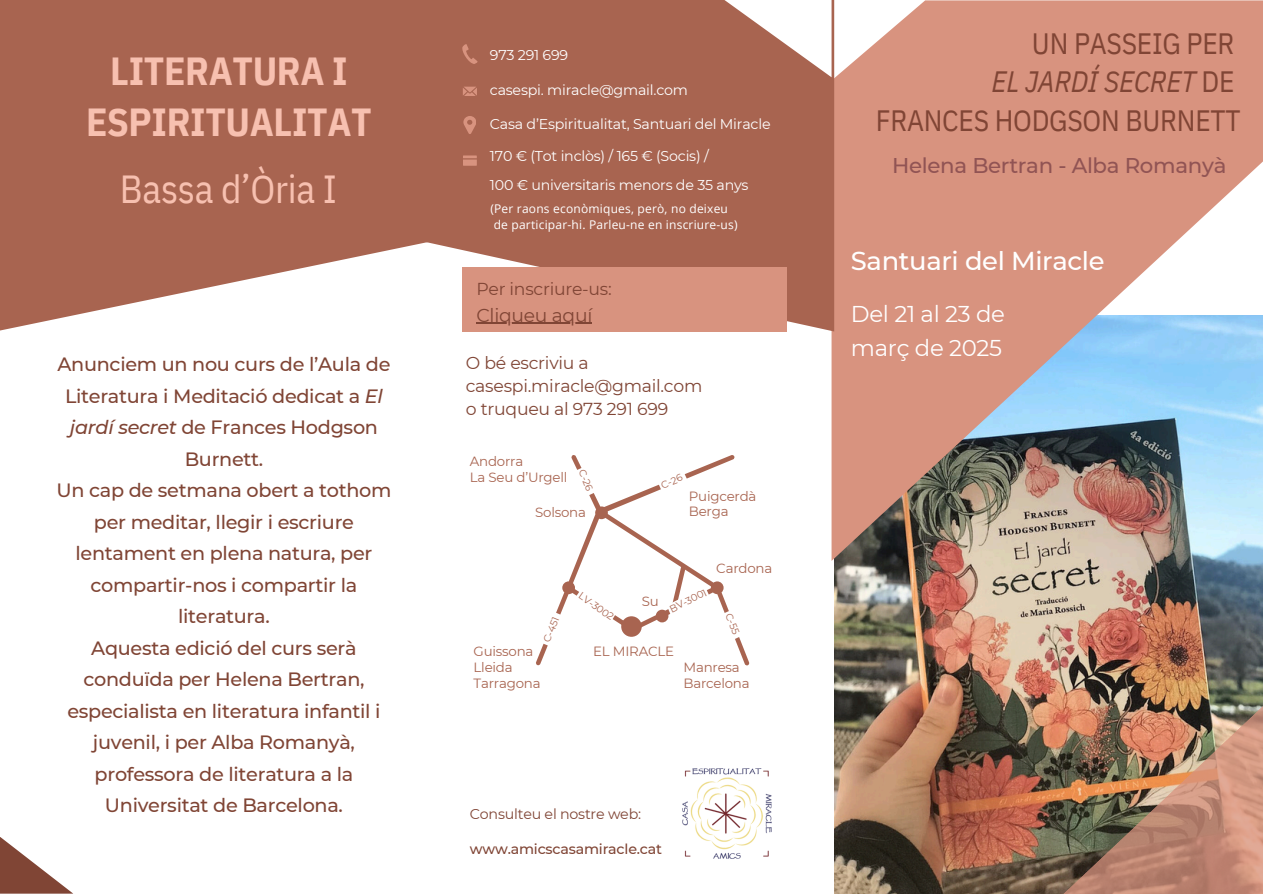
<style>
.page{position:relative;width:1263px;height:894px;background:#fff}
.page>*{position:absolute;margin:0;border:0;box-sizing:border-box;transform-origin:0 0}
.t1{font:700 39.15px/50.7px "IBM Plex Sans Cond";letter-spacing:-.01em;color:#f7c0b0;text-align:center}
.t2{font:39.15px "IBM Plex Sans Cond";letter-spacing:-.01em;color:#f7c0b0}
.t3{font:29.4px/38.7px "IBM Plex Sans Cond";letter-spacing:-.01em;color:#804535;text-align:right}
.t4{font:500 25.8px "Montserrat";letter-spacing:-.015em;color:#fff}
.t5{font:22.8px "Montserrat";letter-spacing:-.015em;color:#fff}
.t6{font:500 21.3px "Montserrat";letter-spacing:-.015em;color:#915454}
.t7{font:500 19.2px/31.5px "Montserrat";letter-spacing:-.015em;color:#804535;text-align:center}
.t8{font:18.75px "Montserrat";letter-spacing:-.015em;color:#804535}
.t9{font:17.25px "Montserrat";letter-spacing:-.015em;color:#804535}
.t10{font:14.25px "Montserrat";letter-spacing:-.015em;color:#fff}
.t11{font:500 14.25px "Montserrat";letter-spacing:-.015em;color:#804535}
.t12{font:14.25px "Montserrat";letter-spacing:-.015em;color:#804535}
.t13{font:13.35px/15.8px "Montserrat";letter-spacing:-.015em;color:#a86450}
.t14{font:12px "Open Sans";letter-spacing:.015em;color:#fff}
.t15{font:10.05px "Montserrat";color:#a86450}
.s1{font-style:italic}
</style>
<div class="page">
<svg style="left:0;top:837px;width:73px;height:56px"></svg>
<img style="left:834px;top:560px;width:429px;height:332px">
<svg style="left:831px;top:0;width:432px;height:560px;background:#c49f96"></svg>
<div style="left:467px;top:0;width:367px;height:331px;background:#a86450"></div>
<svg style="left:467px;top:44px;width:10px;height:20px"></svg>
<svg style="left:467px;top:87px;width:10px;height:9px"></svg>
<svg style="left:467px;top:155px;width:10px;height:11px"></svg>
<svg style="left:467px;top:116px;width:9px;height:18px"></svg>
<div style="left:463px;top:266px;width:324px;height:65px;background:#d8937f"></div>
<svg style="left:724px;top:0;width:107px;height:77px"></svg>
<img style="left:682px;top:768px;width:90px;height:91px">
<svg style="left:536px;top:455px;width:213px;height:210px"></svg>
<img style="left:983px;top:675px;width:280px;height:218px">
<hr style="left:476px;top:322px;width:116px;height:2px;background:#804535">
<svg style="left:0;top:0;width:467px;height:332px;background:#b47a69"></svg>
<p class="t1" style="left:86px;top:45px;width:287px">LITERATURA I<br>ESPIRITUALITAT</p>
<p class="t2" style="left:120px;top:163px;width:219px">Bassa d’Òria I</p>
<p class="t7" style="left:58px;top:348px;width:334px">Anunciem un nou curs de l’Aula de<br>Literatura i Meditació dedicat a <span class="s1">El jardí secret</span> de Frances Hodgson<br>Burnett.</p>
<p class="t7" style="left:57px;top:474px;width:336px">Un cap de setmana obert a tothom per meditar, llegir i escriure lentament en plena natura, per compartir-nos i compartir la literatura.</p>
<p class="t7" style="left:67px;top:632px;width:315px">Aquesta edició del curs serà conduïda per Helena Bertran, especialista en literatura infantil i juvenil, i per Alba Romanyà, professora de literatura a la<br>Universitat de Barcelona.</p>
<p class="t10" style="left:490px;top:46px;width:80px">973 291 699</p>
<p class="t10" style="left:490px;top:81px;width:200px">casespi. miracle@gmail.com</p>
<p class="t10" style="left:490px;top:116px;width:282px">Casa d’Espiritualitat, Santuari del Miracle</p>
<p class="t10" style="left:490px;top:147px;width:220px">170 € (Tot inclòs) / 165 € (Socis) /</p>
<p class="t10" style="left:490px;top:176px;width:260px">100 € universitaris menors de 35 anys</p>
<p class="t14" style="left:490px;top:200px;width:239px">(Per raons econòmiques, però, no deixeu</p>
<p class="t14" style="left:494px;top:216px;width:245px">de participar-hi. Parleu-ne en inscriure-us)</p>
<p class="t9" style="left:476px;top:278px;width:137px">Per inscriure-us:</p>
<p class="t8" style="left:476px;top:303px;width:118px">Cliqueu aquí</p>
<p class="t9" style="left:466px;top:352px;width:124px">O bé escriviu a</p>
<p class="t9" style="left:466px;top:375px;width:238px">casespi.miracle@gmail.com</p>
<p class="t9" style="left:466px;top:398px;width:204px">o truqueu al 973 291 699</p>
<p class="t13" style="left:470px;top:453px;width:55px">Andorra</p>
<p class="t13" style="left:470px;top:469px;width:99px">La Seu d’Urgell</p>
<p class="t13" style="left:535px;top:504px;width:52px">Solsona</p>
<p class="t15" style="left:587px;top:467px;width:24px;rotate:68deg">C-26</p>
<h3 class="t15" style="left:659px;top:479px;width:24px;rotate:-22deg">C-26</h3>
<h2 class="t13" style="left:689px;top:487px;width:69px">Puigcerdà<br>Berga</h2>
<p class="t13" style="left:716px;top:560px;width:58px">Cardona</p>
<p class="t15" style="left:541px;top:639px;width:28px;rotate:-68deg">C-451</p>
<p class="t13" style="left:474px;top:643px;width:69px">Guissona<br>Lleida<br>Tarragona</p>
<h6 class="t15" style="left:583px;top:589px;width:42px;rotate:35deg">LV-3002</h6>
<h6 class="t15" style="left:668px;top:603px;width:42px;rotate:-26deg">BV-3001</h6>
<p class="t13" style="left:642px;top:593px;width:19px">Su</p>
<p class="t13" style="left:593px;top:643px;width:83px">EL MIRACLE</p>
<h4 class="t15" style="left:734px;top:611px;width:23px;rotate:68deg">C-55</h4>
<h1 class="t13" style="left:683px;top:659px;width:68px">Manresa<br>Barcelona</h1>
<p class="t12" style="left:470px;top:805px;width:173px">Consulteu el nostre web:</p>
<p class="t11" style="left:470px;top:839px;width:194px">www.amicscasamiracle.cat</p>
<p class="t3" style="left:876px;top:23px;width:366px">UN PASSEIG PER<br><span class="s1">EL JARDÍ SECRET</span> DE<br>FRANCES HODGSON BURNETT</p>
<p class="t6" style="left:892px;top:152px;width:336px">Helena Bertran - Alba Romanyà</p>
<h5 class="t4" style="left:851px;top:245px;width:255px">Santuari del Miracle</h5>
<p class="t5" style="left:851px;top:299px;width:155px">Del 21 al 23 de</p>
<p class="t5" style="left:851px;top:333px;width:153px">març de 2025</p>
</div>
